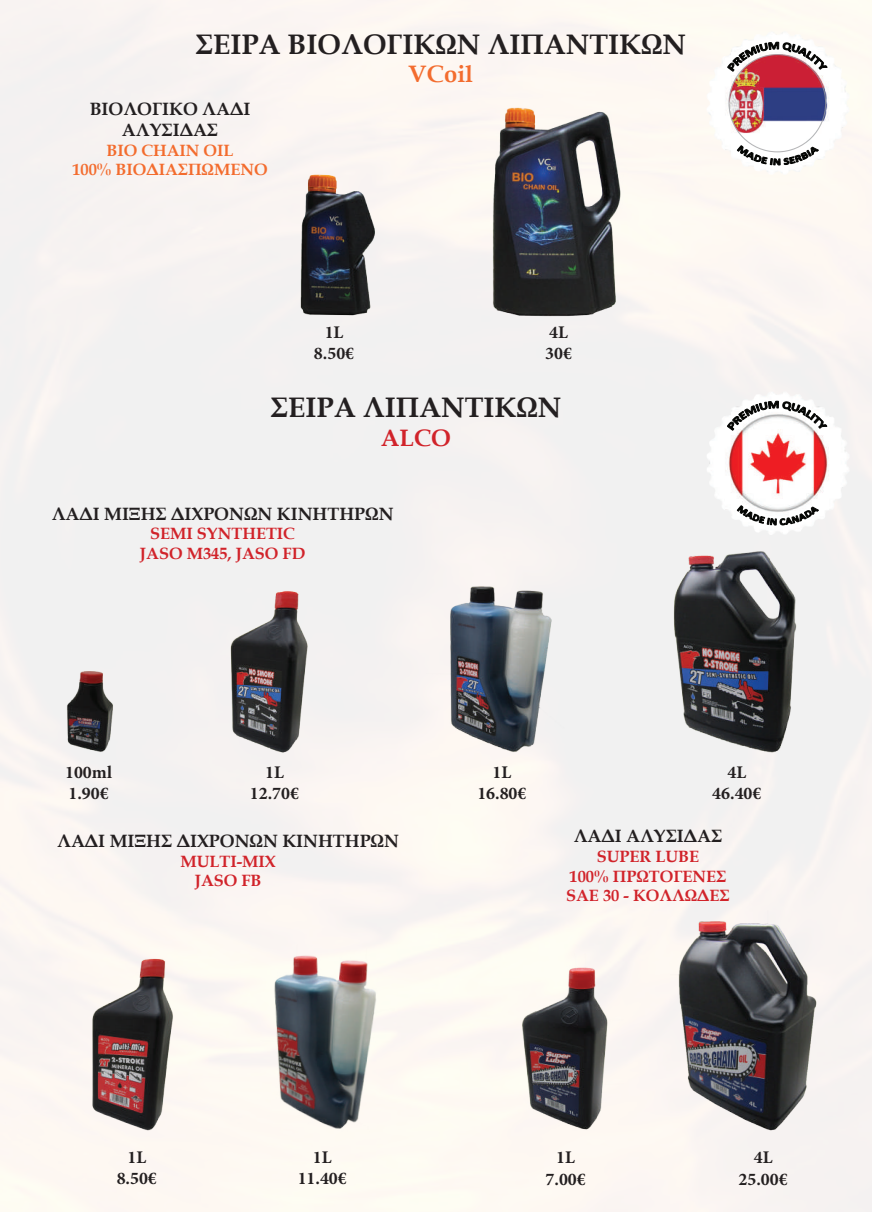
<style>
.page{position:relative;width:872px;height:1212px;background:#fff}
.page>*{position:absolute;margin:0;border:0;box-sizing:border-box;transform-origin:0 0}
.t1{font:700 28.2px "Book Antiqua";color:#231f20}
.t2{font:700 23.7px "Book Antiqua";color:#f36c2e}
.t3{font:700 23.7px "Book Antiqua";color:#d1232a}
.t4{font:700 17.85px/21.5px "Book Antiqua";color:#231f20;text-align:center}
.t5{font:700 17.85px/21.5px "Minion Pro";color:#231f20;text-align:center}
.t6{font:700 16.35px/19.6px "Book Antiqua";color:#d1232a;text-align:center}
.t7{font:700 16.35px/19.6px "Book Antiqua";color:#f36c2e;text-align:center}
</style>
<div class="page">
<img style="left:696px;top:384px;width:162px;height:159px">
<svg style="left:736px;top:485px;width:83px;height:58px"></svg>
<svg style="left:726px;top:384px;width:102px;height:60px"></svg>
<img style="left:50px;top:660px;width:76px;height:92px">
<img style="left:213px;top:589px;width:115px;height:165px">
<img style="left:427px;top:578px;width:137px;height:176px">
<img style="left:509px;top:953px;width:114px;height:177px">
<img style="left:256px;top:943px;width:142px;height:191px">
<img style="left:70px;top:956px;width:122px;height:174px">
<img style="left:644px;top:532px;width:171px;height:224px">
<img style="left:670px;top:911px;width:166px;height:220px">
<img style="left:696px;top:24px;width:162px;height:159px">
<img style="left:728px;top:85px;width:98px;height:67px">
<svg style="left:736px;top:135px;width:83px;height:48px"></svg>
<svg style="left:726px;top:24px;width:102px;height:61px"></svg>
<img style="left:276px;top:163px;width:115px;height:161px">
<img style="left:485px;top:99px;width:143px;height:224px">
<div style="left:864px;top:0;width:8px;height:1212px;background:#f8f3f2"></div>
<h1 class="t1" style="left:195px;top:25px;width:492px">ΣΕΙΡΑ ΒΙΟΛΟΓΙΚΩΝ ΛΙΠΑΝΤΙΚΩΝ</h1>
<h2 class="t2" style="left:408px;top:58px;width:66px">VCoil</h2>
<p class="t4" style="left:90px;top:98px;width:162px">ΒΙΟΛΟΓΙΚΟ ΛΑΔΙ<br>ΑΛΥΣΙΔΑΣ</p>
<p class="t7" style="left:72px;top:140px;width:197px">BIO CHAIN OIL<br>100% ΒΙΟΔΙΑΣΠΩΜΕΝΟ</p>
<p class="t5" style="left:314px;top:321px;width:42px">1L<br>8.50€</p>
<p class="t5" style="left:545px;top:321px;width:28px;text-align:left">4L<br>30€</p>
<h1 class="t1" style="left:270px;top:388px;width:292px">ΣΕΙΡΑ ΛΙΠΑΝΤΙΚΩΝ</h1>
<h2 class="t3" style="left:381px;top:421px;width:72px">ALCO</h2>
<p class="t4" style="left:52px;top:503px;width:343px">ΛΑΔΙ ΜΙΞΗΣ ΔΙΧΡΟΝΩΝ ΚΙΝΗΤΗΡΩΝ</p>
<p class="t6" style="left:140px;top:524px;width:167px">SEMI SYNTHETIC<br>JASO M345, JASO FD</p>
<p class="t5" style="left:65px;top:761px;width:48px;text-align:left">100ml<br>1.90€</p>
<p class="t5" style="left:250px;top:761px;width:51px">1L<br>12.70€</p>
<p class="t5" style="left:477px;top:761px;width:51px">1L<br>16.80€</p>
<p class="t5" style="left:712px;top:761px;width:51px">4L<br>46.40€</p>
<p class="t4" style="left:57px;top:830px;width:343px">ΛΑΔΙ ΜΙΞΗΣ ΔΙΧΡΟΝΩΝ ΚΙΝΗΤΗΡΩΝ</p>
<p class="t6" style="left:180px;top:851px;width:97px">MULTI-MIX<br>JASO FB</p>
<p class="t4" style="left:573px;top:826px;width:150px">ΛΑΔΙ ΑΛΥΣΙΔΑΣ</p>
<p class="t6" style="left:566px;top:847px;width:165px">SUPER LUBE<br>100% ΠΡΩΤΟΓΕΝΕΣ<br>SAE 30 - ΚΟΛΛΩΔΕΣ</p>
<p class="t5" style="left:117px;top:1146px;width:42px">1L<br>8.50€</p>
<p class="t5" style="left:298px;top:1146px;width:51px">1L<br>11.40€</p>
<p class="t5" style="left:545px;top:1146px;width:42px">1L<br>7.00€</p>
<p class="t5" style="left:738px;top:1146px;width:51px">4L<br>25.00€</p>
</div>
